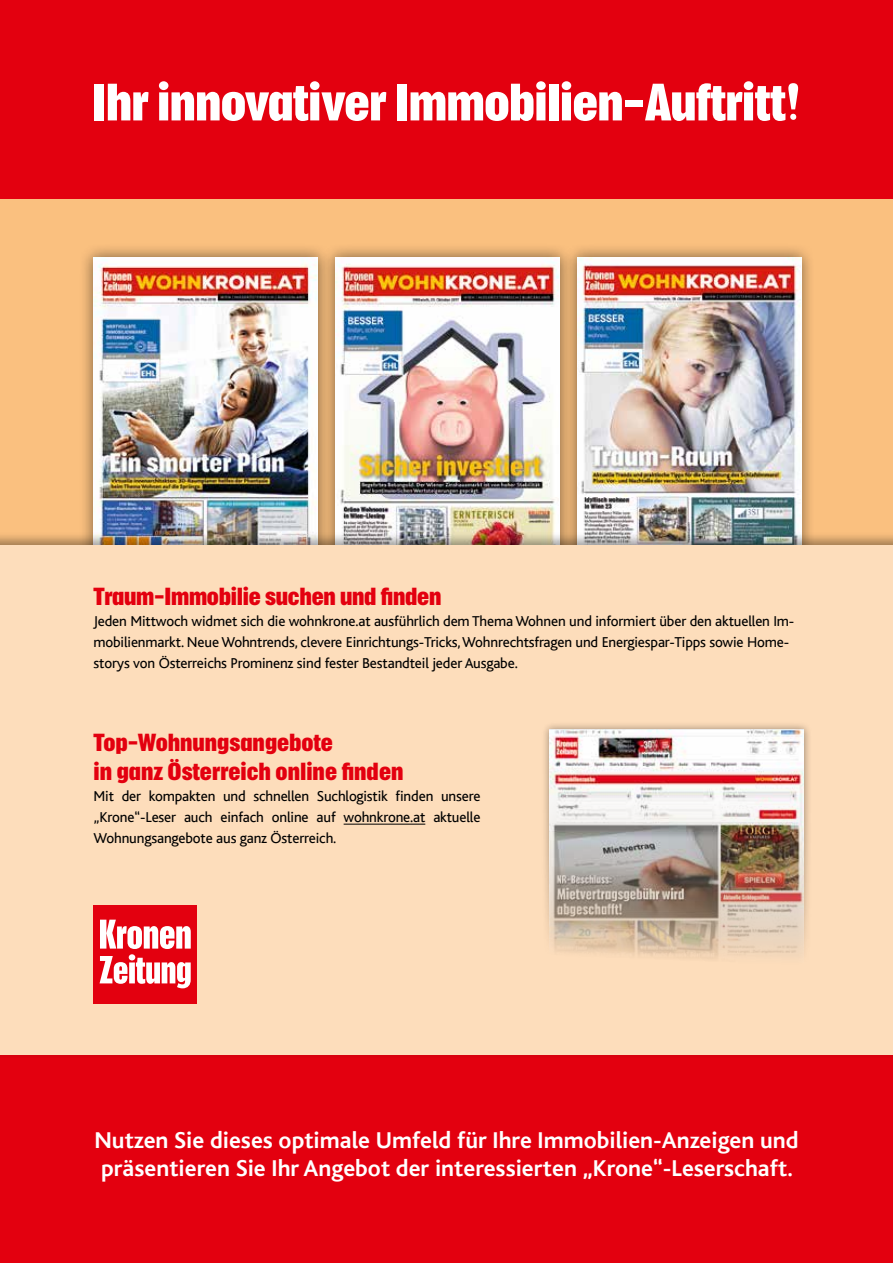
<style>
.page{position:relative;width:893px;height:1263px;background:#fff}
.page>*{position:absolute;margin:0;border:0;box-sizing:border-box;transform-origin:0 0}
.t1{font:700 condensed 51px "Placard";letter-spacing:-.01em;color:#fff}
.t2{font:700 24px/28.8px "Bliss";color:#fff}
.t3{font:700 condensed 24px/28.8px "Placard";letter-spacing:-.005em;color:#e3000f}
.t4{font:15px/21px "Bliss";letter-spacing:-.01em;color:#000}
</style>
<div class="page">
<div style="left:0;top:1055px;width:893px;height:208px;background:#e3000f"></div>
<div style="left:0;top:0;width:893px;height:200px;background:#e3000f"></div>
<div style="left:0;top:200px;width:893px;height:759px;background:#fac07f"></div>
<div style="left:79px;top:243px;width:253px;height:332px;background:#000;opacity:.5"></div>
<img style="left:94px;top:257px;width:224px;height:275px">
<div style="left:321px;top:243px;width:253px;height:332px;background:#000;opacity:.5"></div>
<img style="left:335px;top:257px;width:225px;height:275px">
<div style="left:563px;top:243px;width:253px;height:332px;background:#000;opacity:.5"></div>
<img style="left:577px;top:257px;width:225px;height:275px">
<div style="left:0;top:532px;width:893px;height:527px;background:#000;opacity:.35"></div>
<div style="left:0;top:545px;width:893px;height:509px;background:#fdddbb"></div>
<hr style="left:344px;top:824px;width:81px;height:1px;background:#000">
<div style="left:541px;top:721px;width:271px;height:247px;background:#000;opacity:.4"></div>
<img style="left:550px;top:729px;width:254px;height:233px">
<div style="left:94px;top:905px;width:103px;height:99px;background:#e3000f"></div>
<svg style="left:100px;top:920px;width:91px;height:68px"></svg>
<h1 class="t1" style="left:92px;top:75px;width:711px">Ihr innovativer Immobilien-Auftritt!</h1>
<h2 class="t3" style="left:94px;top:582px;width:349px">Traum-Immobilie suchen und finden</h2>
<p class="t4" style="left:94px;top:611px;width:702px">Jeden Mittwoch widmet sich die wohnkrone.at ausführlich dem Thema Wohnen und informiert über den aktuellen Im&shy;mobilienmarkt. Neue Wohntrends, clevere Einrichtungs-Tricks, Wohnrechtsfragen und Energiespar-Tipps sowie Home&shy;storys von Österreichs Prominenz sind fester Bestandteil jeder Ausgabe.</p>
<h2 class="t3" style="left:94px;top:728px;width:311px">Top-Wohnungsangebote<br>in ganz Österreich online finden</h2>
<p class="t4" style="left:94px;top:786px;width:388px;text-align:justify">Mit der kompakten und schnellen Suchlogistik finden unsere „Krone“-Leser auch einfach online auf wohnkrone.at aktuelle Wohnungsangebote aus ganz Österreich.</p>
<h2 class="t2" style="left:94px;top:1126px;width:706px">Nutzen Sie dieses optimale Umfeld für Ihre Immobilien-Anzeigen und präsentieren Sie Ihr Angebot der interessierten „Krone“-Leserschaft.</h2>
</div>
